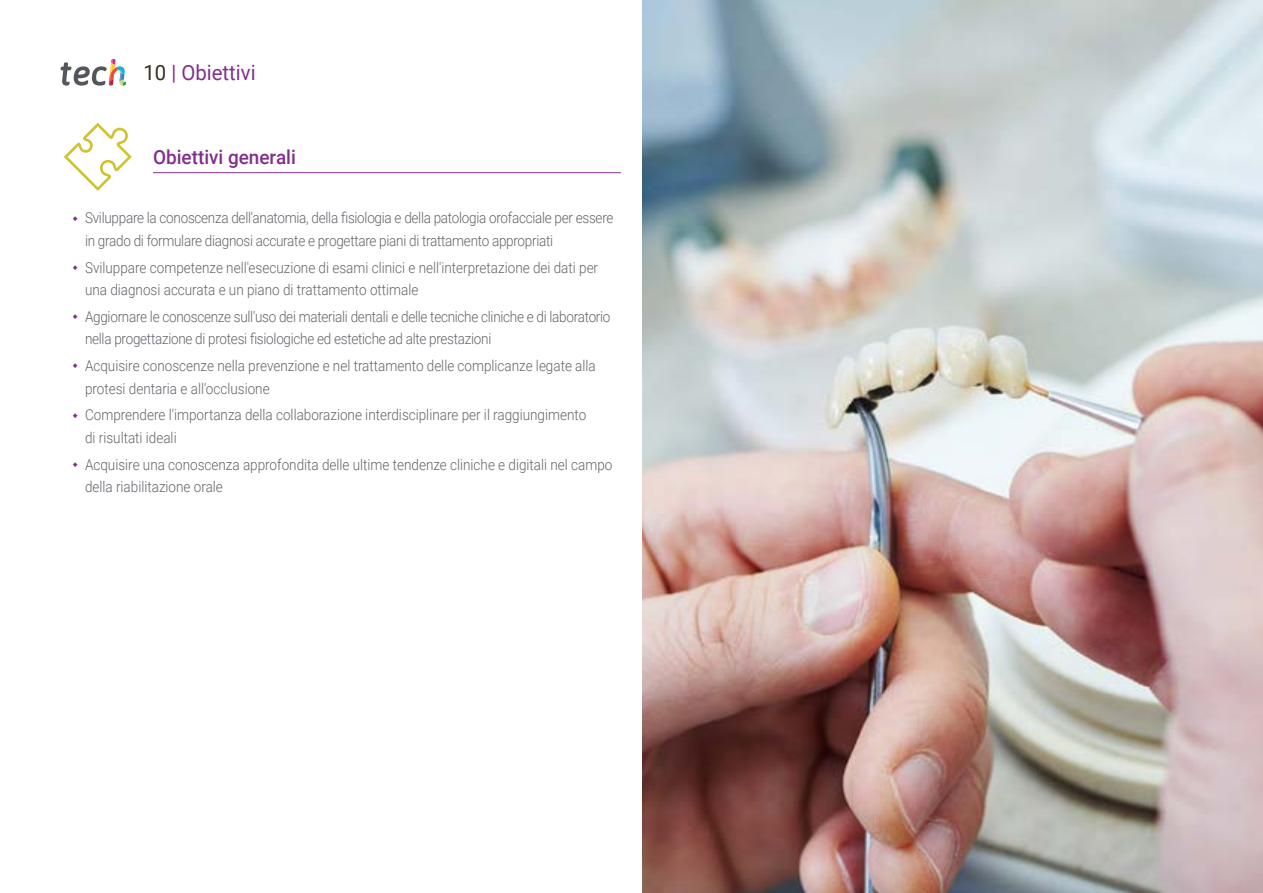
<style>
.page{position:relative;width:1263px;height:893px;background:#fff}
.page>*{position:absolute;margin:0;border:0;box-sizing:border-box;transform-origin:0 0}
.t1{font:21px "Roboto";color:#813089}
.t2{font:500 19.5px "Roboto";color:#813089}
.t3{font:300 15px/22.5px "Roboto";color:#61646a;scale:.9 1}
.t4{font:300 15px/22.5px "Roboto";letter-spacing:-.02em;color:#61646a;scale:.9 1}
.s1{color:#312e20}
</style>
<div class="page">
<hr style="left:153px;top:172px;width:468px;height:1px;background:#813089">
<svg style="left:64px;top:123px;width:68px;height:68px"></svg>
<img style="left:642px;top:0;width:621px;height:893px">
<svg style="left:61px;top:59px;width:65px;height:27px"></svg>
<h1 class="t1" style="left:144px;top:57px;width:114px"><span class="s1">10</span> | Obiettivi</h1>
<h2 class="t2" style="left:153px;top:144px;width:144px">Obiettivi generali</h2>
<p class="t4" style="left:85px;top:206px;width:589px">Sviluppare la conoscenza dell'anatomia, della fisiologia e della patologia orofacciale per essere in grado di formulare diagnosi accurate e progettare piani di trattamento appropriati</p>
<p class="t3" style="left:85px;top:255px;width:572px">Sviluppare competenze nell'esecuzione di esami clinici e nell'interpretazione dei dati per una diagnosi accurata e un piano di trattamento ottimale</p>
<p class="t4" style="left:85px;top:305px;width:585px">Aggiornare le conoscenze sull'uso dei materiali dentali e delle tecniche cliniche e di laboratorio nella progettazione di protesi fisiologiche ed estetiche ad alte prestazioni</p>
<p class="t3" style="left:85px;top:354px;width:569px">Acquisire conoscenze nella prevenzione e nel trattamento delle complicanze legate alla protesi dentaria e all'occlusione</p>
<p class="t3" style="left:85px;top:403px;width:558px">Comprendere l'importanza della collaborazione interdisciplinare per il raggiungimento di risultati ideali</p>
<p class="t3" style="left:85px;top:452px;width:587px">Acquisire una conoscenza approfondita delle ultime tendenze cliniche e digitali nel campo della riabilitazione orale</p>
</div>
